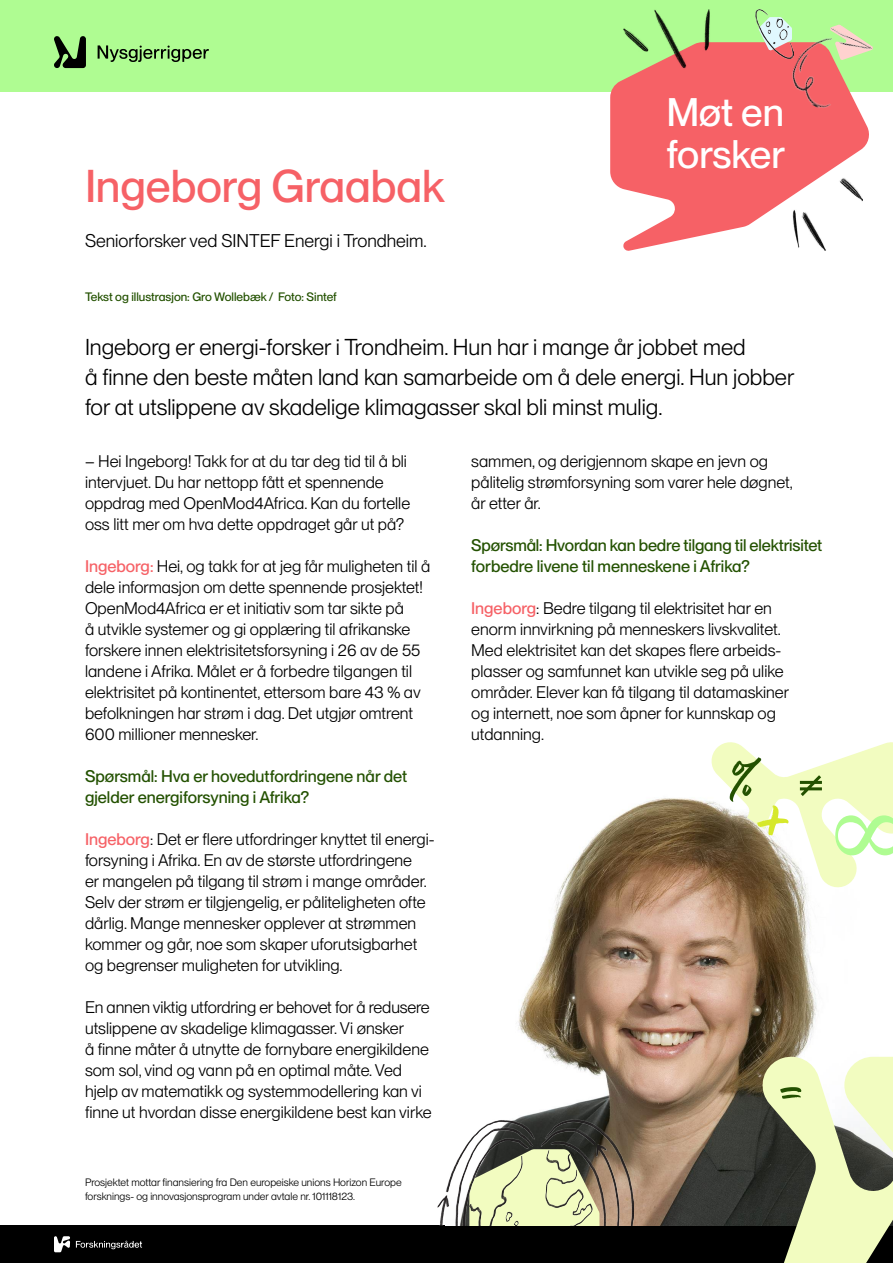
<style>
.page{position:relative;width:893px;height:1263px;background:#fff}
.page>*{position:absolute;margin:0;border:0;box-sizing:border-box;transform-origin:0 0}
.Tittel{font:500 45px "PP Neue Montreal";color:#f66166}
.Ingress{font:500 39px/42px "PP Neue Montreal";letter-spacing:-.01em;color:#fff}
.Ingress-2{font:22.5px/30px "PP Neue Montreal";color:#000}
.Brødtekst{font:18px "PP Neue Montreal";color:#000}
.Brødtekst-2{font:16.5px/21px "PP Neue Montreal";color:#000}
.Brødtekst-3{font:500 16.5px/21px "PP Neue Montreal";color:#235100}
.Kredittering{font:500 12px "PP Neue Montreal";color:#235100}
.Fasit{font:10.5px/13.5px "PP Neue Montreal";color:#000}
.s1{font-weight:500;color:#f66166}
</style>
<div class="page">
<div style="left:0;top:0;width:893px;height:91px;background:#affc92"></div>
<div style="left:0;top:1225px;width:893px;height:38px;background:#000"></div>
<svg style="left:98px;top:45px;width:111px;height:17px"></svg>
<svg style="left:54px;top:36px;width:32px;height:32px"></svg>
<svg style="left:54px;top:1236px;width:16px;height:16px"></svg>
<svg style="left:76px;top:1241px;width:66px;height:8px"></svg>
<svg style="left:610px;top:79px;width:259px;height:169px"></svg>
<img style="left:624px;top:10px;width:239px;height:241px">
<img style="left:756px;top:10px;width:37px;height:49px">
<img style="left:783px;top:21px;width:89px;height:97px">
<div style="left:665px;top:111px;width:109px;height:36px;background:#f66166"></div>
<img style="left:517px;top:798px;width:300px;height:427px">
<svg style="left:759px;top:1053px;width:134px;height:210px"></svg>
<svg style="left:710px;top:742px;width:183px;height:147px"></svg>
<img style="left:437px;top:1119px;width:197px;height:106px">
<h1 class="Tittel" style="left:85px;top:160px;width:361px">Ingeborg Graabak</h1>
<p class="Brødtekst" style="left:85px;top:230px;width:343px">Seniorforsker ved SINTEF Energi i Trondheim.</p>
<p class="Ingress" style="left:666px;top:91px;width:120px">Møt en forsker</p>
<p class="Kredittering" style="left:85px;top:290px;width:253px">Tekst og illustrasjon: Gro Wollebæk / Foto: Sintef</p>
<p class="Ingress-2" style="left:85px;top:332px;width:711px">Ingeborg er energi-forsker i Trondheim. Hun har i mange år jobbet med<br>å finne den beste måten land kan samarbeide om å dele energi. Hun jobber for at utslippene av skadelige klimagasser skal bli minst mulig.</p>
<p class="Brødtekst-2" style="left:85px;top:450px;width:327px">– Hei Ingeborg! Takk for at du tar deg tid til å bli intervjuet. Du har nettopp fått et spennende oppdrag med OpenMod4Africa. Kan du fortelle oss litt mer om hva dette oppdraget går ut på?</p>
<p class="Brødtekst-2" style="left:85px;top:555px;width:347px"><span class="s1">Ingeborg:</span> Hei, og takk for at jeg får muligheten til å dele informasjon om dette spennende prosjektet!<br>OpenMod4Africa er et initiativ som tar sikte på<br>å utvikle systemer og gi opplæring til afrikanske forskere innen elektrisitetsforsyning i 26 av de 55 landene i Afrika. Målet er å forbedre tilgangen til elektrisitet på kontinentet, ettersom bare 43 % av befolkningen har strøm i dag. Det utgjør omtrent 600 millioner mennesker.</p>
<p class="Brødtekst-3" style="left:85px;top:765px;width:324px">Spørsmål: Hva er hovedutfordringene når det gjelder energiforsyning i Afrika?</p>
<p class="Brødtekst-2" style="left:85px;top:828px;width:350px"><span class="s1">Ingeborg</span>: Det er flere utfordringer knyttet til energi&shy;forsyning i Afrika. En av de største utfordringene<br>er mangelen på tilgang til strøm i mange områder.<br>Selv der strøm er tilgjengelig, er påliteligheten ofte dårlig. Mange mennesker opplever at strømmen kommer og går, noe som skaper uforutsigbarhet og begrenser muligheten for utvikling.</p>
<p class="Brødtekst-2" style="left:85px;top:996px;width:348px">En annen viktig utfordring er behovet for å redusere utslippene av skadelige klimagasser. Vi ønsker<br>å finne måter å utnytte de fornybare energikildene som sol, vind og vann på en optimal måte. Ved hjelp av matematikk og systemmodellering kan vi finne ut hvordan disse energikildene best kan virke</p>
<p class="Brødtekst-2" style="left:471px;top:450px;width:323px">sammen, og derigjennom skape en jevn og pålitelig strømforsyning som varer hele døgnet, år etter år.</p>
<p class="Brødtekst-3" style="left:471px;top:534px;width:353px">Spørsmål: Hvordan kan bedre tilgang til elektrisitet forbedre livene til menneskene i Afrika?</p>
<p class="Brødtekst-2" style="left:471px;top:597px;width:319px"><span class="s1">Ingeborg</span>: Bedre tilgang til elektrisitet har en enorm innvirkning på menneskers livskvalitet.<br>Med elektrisitet kan det skapes flere arbeids&shy;plasser og samfunnet kan utvikle seg på ulike områder. Elever kan få tilgang til datamaskiner og internett, noe som åpner for kunnskap og utdanning.</p>
<p class="Fasit" style="left:85px;top:1175px;width:318px">Prosjektet mottar finansiering fra Den europeiske unions Horizon Europe forsknings- og innovasjonsprogram under avtale nr. 101118123.</p>
</div>
